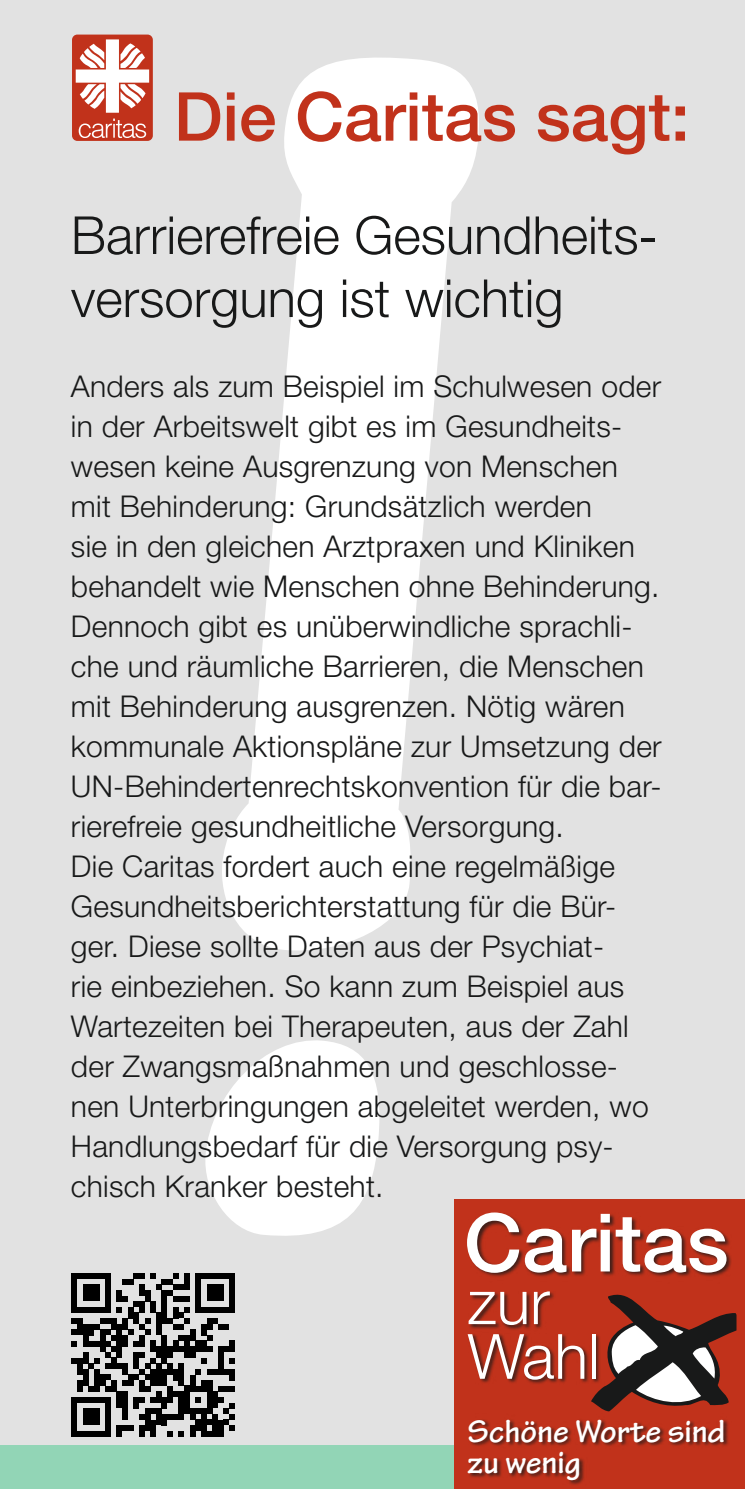
<style>
.page{position:relative;width:745px;height:1489px;background:#fff}
.page>*{position:absolute;margin:0;border:0;box-sizing:border-box;transform-origin:0 0}
.t1{font:500 80.75px "Helvetica Neue";color:#fff}
.t2{font:500 67.5px "Helvetica Neue";color:#c1321b}
.t3{font:300 62.5px/54.8px "Helvetica Neue";color:#fff}
.t4{font:300 52.5px/63px "Helvetica Neue";color:#181919}
.t5{font:700 33.75px/31.2px "Tekton Pro";color:#fff}
.t6{font:300 30px/40px "Helvetica Neue";letter-spacing:.01em;color:#181919}
</style>
<div class="page">
<div style="left:0;top:0;width:744px;height:1488px;background:#e2e2e2"></div>
<div style="left:72px;top:35px;width:81px;height:106px;background:#c1321b;border-radius:5px"></div>
<svg style="left:79px;top:119px;width:67px;height:19px"></svg>
<svg style="left:76px;top:39px;width:73px;height:74px"></svg>
<div style="left:0;top:1445px;width:744px;height:43px;background:#92d5b6"></div>
<svg style="left:205px;top:57px;width:274px;height:1179px;fill:#fff"></svg>
<div style="left:454px;top:1199px;width:290px;height:289px;background:#c1321b"></div>
<svg style="left:731px;top:1313px;width:5px;height:20px"></svg>
<div style="left:466px;top:1211px;width:265px;height:274px;background:#181919;opacity:.75"></div>
<svg style="left:71px;top:1273px;width:164px;height:163px"></svg>
<h2 class="t2" style="left:174px;top:76px;width:517px">Die Caritas sagt:</h2>
<h3 class="t4" style="left:71px;top:203px;width:588px">Barrierefreie Gesundheits&shy;versorgung ist wichtig</h3>
<p class="t6" style="left:71px;top:366px;width:592px">Anders als zum Beispiel im Schulwesen oder in der Arbeitswelt gibt es im Gesundheits&shy;wesen keine Ausgrenzung von Menschen mit Behinderung: Grundsätzlich werden<br>sie in den gleichen Arztpraxen und Kliniken behandelt wie Menschen ohne Behinderung.<br>Dennoch gibt es unüberwindliche sprachli&shy;che und räumliche Barrieren, die Menschen mit Behinderung ausgrenzen. Nötig wären kommunale Aktionspläne zur Umsetzung der UN-Behindertenrechtskonvention für die bar&shy;rierefreie gesundheitliche Versorgung.<br>Die Caritas fordert auch eine regelmäßige Gesundheitsberichterstattung für die Bür&shy;ger. Diese sollte Daten aus der Psychiat-<br>rie einbeziehen. So kann zum Beispiel aus Wartezeiten bei Therapeuten, aus der Zahl der Zwangsmaßnahmen und geschlosse&shy;nen Unterbringungen abgeleitet werden, wo Handlungsbedarf für die Versorgung psy&shy;chisch Kranker besteht.</p>
<h1 class="t1" style="left:463px;top:1194px;width:266px">Caritas</h1>
<h3 class="t3" style="left:467px;top:1273px;width:133px">zur<br>Wahl</h3>
<p class="t5" style="left:467px;top:1415px;width:259px">Schöne Worte sind zu wenig</p>
</div>
